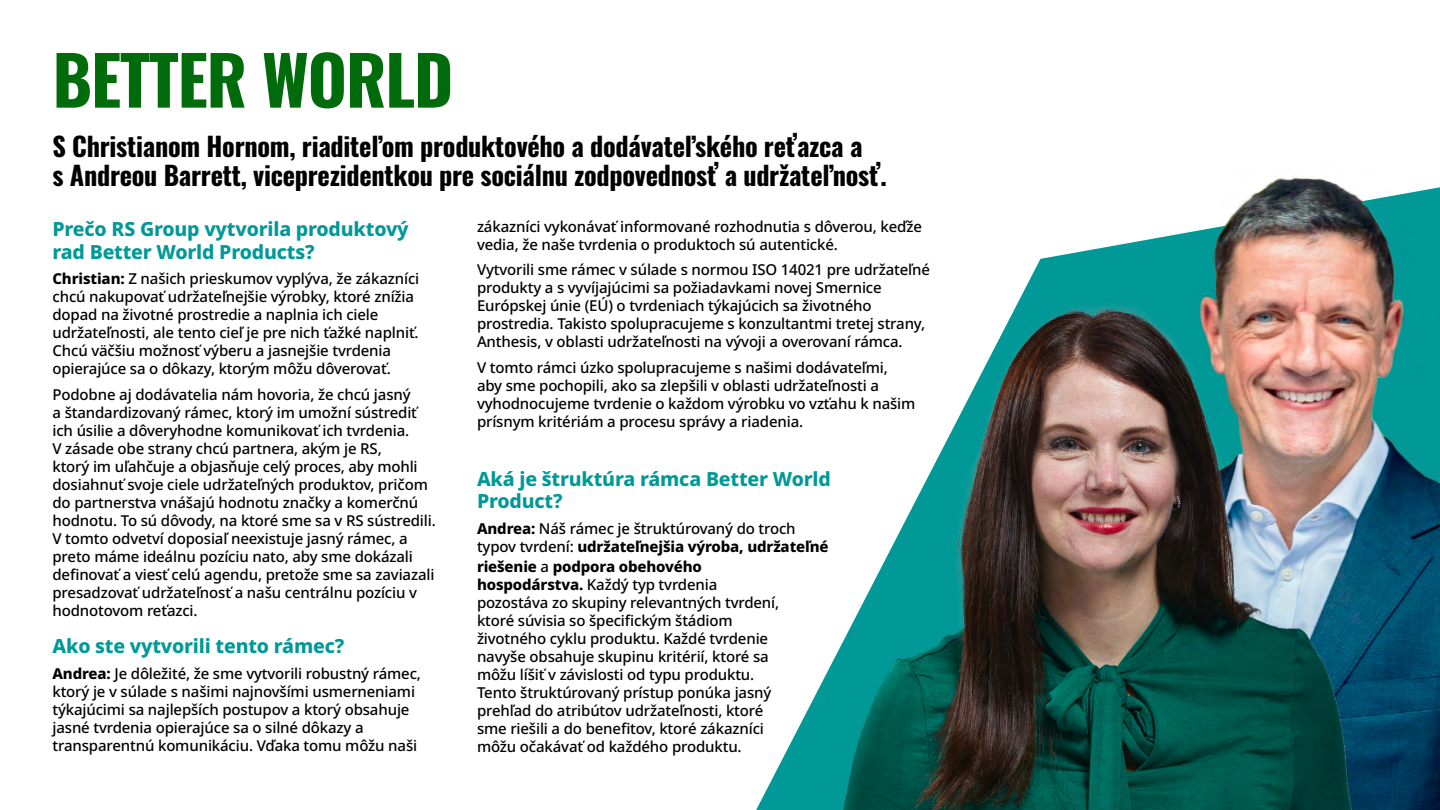
<style>
.page{position:relative;width:1440px;height:810px;background:#fff}
.page>*{position:absolute;margin:0;border:0;box-sizing:border-box;transform-origin:0 0}
.t1{font:700 67.5px "Oswald";letter-spacing:-.02em;color:#006b0a}
.t2{font:700 26.25px/28.5px "Oswald";letter-spacing:-.01em;color:#000}
.t3{font:800 19.5px/22.5px "Noto Sans";letter-spacing:-.01em;color:#009997}
.t4{font:500 15px/18px "Noto Sans";letter-spacing:-.01em;color:#000}
.s1{font-weight:800}
</style>
<div class="page">
<svg style="left:756px;top:729px;width:42px;height:81px"></svg>
<img style="left:1227px;top:176px;width:213px;height:634px">
<img style="left:798px;top:221px;width:595px;height:589px">
<h1 class="t1" style="left:52px;top:45px;width:402px">BETTER WORLD</h1>
<h2 class="t2" style="left:52px;top:134px;width:836px">S Christianom Hornom, riaditeľom produktového a dodávateľského reťazca a<br>s Andreou Barrett, viceprezidentkou pre sociálnu zodpovednosť a udržateľnosť.</h2>
<p class="t4" style="left:477px;top:217px;width:446px">zákazníci vykonávať informované rozhodnutia s dôverou, keďže vedia, že naše tvrdenia o produktoch sú autentické.</p>
<p class="t4" style="left:477px;top:261px;width:454px">Vytvorili sme rámec v súlade s normou ISO 14021 pre udržateľné produkty a s vyvíjajúcimi sa požiadavkami novej Smernice Európskej únie (EÚ) o tvrdeniach týkajúcich sa životného prostredia. Takisto spolupracujeme s konzultantmi tretej strany, Anthesis, v oblasti udržateľnosti na vývoji a overovaní rámca.</p>
<p class="t4" style="left:477px;top:358px;width:440px">V tomto rámci úzko spolupracujeme s našimi dodávateľmi, aby sme pochopili, ako sa zlepšili v oblasti udržateľnosti a vyhodnocujeme tvrdenie o každom výrobku vo vzťahu k našim prísnym kritériám a procesu správy a riadenia.</p>
<h3 class="t3" style="left:52px;top:218px;width:358px">Prečo RS Group vytvorila produktový rad Better World Products?</h3>
<p class="t4" style="left:52px;top:270px;width:368px"><span class="s1">Christian:</span> Z našich prieskumov vyplýva, že zákazníci chcú nakupovať udržateľnejšie výrobky, ktoré znížia dopad na životné prostredie a naplnia ich ciele udržateľnosti, ale tento cieľ je pre nich ťažké naplniť.<br>Chcú väčšiu možnosť výberu a jasnejšie tvrdenia opierajúce sa o dôkazy, ktorým môžu dôverovať.</p>
<p class="t4" style="left:52px;top:386px;width:385px">Podobne aj dodávatelia nám hovoria, že chcú jasný<br>a štandardizovaný rámec, ktorý im umožní sústrediť ich úsilie a dôveryhodne komunikovať ich tvrdenia.<br>V zásade obe strany chcú partnera, akým je RS,<br>ktorý im uľahčuje a objasňuje celý proces, aby mohli dosiahnuť svoje ciele udržateľných produktov, pričom do partnerstva vnášajú hodnotu značky a komerčnú hodnotu. To sú dôvody, na ktoré sme sa v RS sústredili.<br>V tomto odvetví doposiaľ neexistuje jasný rámec, a preto máme ideálnu pozíciu nato, aby sme dokázali definovať a viesť celú agendu, pretože sme sa zaviazali presadzovať udržateľnosť a našu centrálnu pozíciu v hodnotovom reťazci.</p>
<h3 class="t3" style="left:52px;top:635px;width:293px">Ako ste vytvorili tento rámec?</h3>
<p class="t4" style="left:52px;top:665px;width:370px"><span class="s1">Andrea:</span> Je dôležité, že sme vytvorili robustný rámec, ktorý je v súlade s našimi najnovšími usmerneniami týkajúcimi sa najlepších postupov a ktorý obsahuje jasné tvrdenia opierajúce sa o silné dôkazy a transparentnú komunikáciu. Vďaka tomu môžu naši</p>
<h3 class="t3" style="left:477px;top:468px;width:355px">Aká je štruktúra rámca Better World<br>Product?</h3>
<p class="t4" style="left:477px;top:520px;width:353px"><span class="s1">Andrea:</span> Náš rámec je štruktúrovaný do troch typov tvrdení: <span class="s1">udržateľnejšia výroba, udržateľné</span></p>
<p class="t4" style="left:477px;top:558px;width:304px"><span class="s1">riešenie</span> a <span class="s1">podpora obehového hospodárstva.</span> Každý typ tvrdenia pozostáva zo skupiny relevantných tvrdení, ktoré súvisia so špecifickým štádiom životného cyklu produktu. Každé tvrdenie navyše obsahuje skupinu kritérií, ktoré sa môžu líšiť v závislosti od typu produktu.<br>Tento štruktúrovaný prístup ponúka jasný prehľad do atribútov udržateľnosti, ktoré sme riešili a do benefitov, ktoré zákazníci môžu očakávať od každého produktu.</p>
</div>
